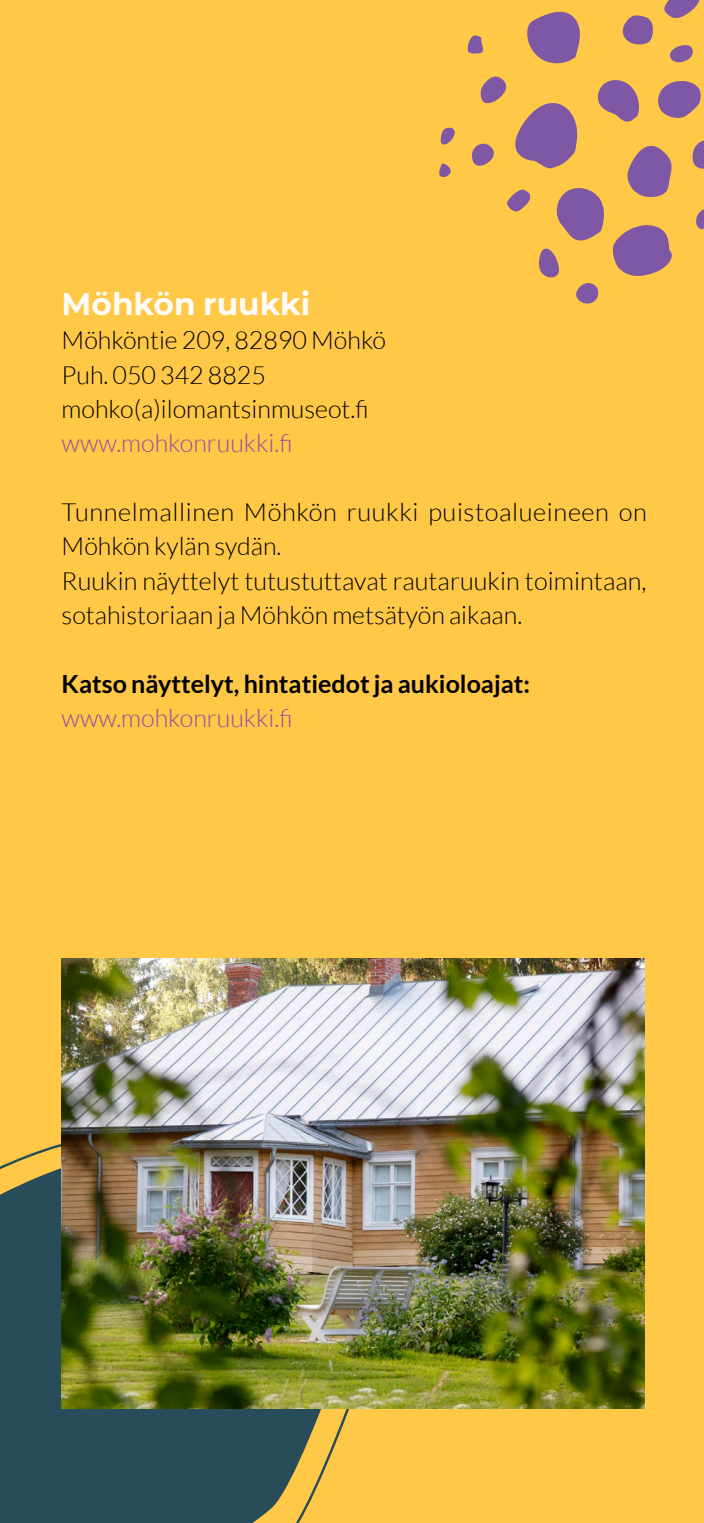
<style>
.page{position:relative;width:704px;height:1523px;background:#fff}
.page>*{position:absolute;margin:0;border:0;box-sizing:border-box;transform-origin:0 0}
.t1{font:100 31.25px "Montserrat";color:#fffbf9}
.t2{font:300 25px/34.4px "Lato";color:#000}
.t3{font:700 25px "Lato";color:#000}
.t4{font:300 25px "Lato";color:#934f9f}
</style>
<div class="page">
<div style="left:0;top:0;width:703px;height:1522px;background:#ffc846"></div>
<svg style="left:527px;top:11px;width:52px;height:53px"></svg>
<svg style="left:515px;top:103px;width:62px;height:66px"></svg>
<svg style="left:597px;top:80px;width:42px;height:42px"></svg>
<svg style="left:622px;top:15px;width:30px;height:30px"></svg>
<svg style="left:658px;top:81px;width:42px;height:37px"></svg>
<svg style="left:627px;top:146px;width:45px;height:52px"></svg>
<svg style="left:612px;top:225px;width:59px;height:51px"></svg>
<svg style="left:507px;top:189px;width:23px;height:23px"></svg>
<svg style="left:472px;top:143px;width:22px;height:23px"></svg>
<svg style="left:480px;top:76px;width:26px;height:28px"></svg>
<svg style="left:692px;top:141px;width:11px;height:28px"></svg>
<svg style="left:440px;top:128px;width:14px;height:17px"></svg>
<svg style="left:439px;top:163px;width:12px;height:15px"></svg>
<svg style="left:539px;top:188px;width:65px;height:116px"></svg>
<svg style="left:696px;top:209px;width:7px;height:20px"></svg>
<svg style="left:669px;top:45px;width:24px;height:18px"></svg>
<svg style="left:664px;top:0;width:35px;height:18px"></svg>
<svg style="left:467px;top:35px;width:16px;height:19px"></svg>
<svg style="left:0;top:1109px;width:375px;height:413px"></svg>
<img style="left:62px;top:958px;width:582px;height:450px">
<p class="t1" style="left:62px;top:283px;width:250px">Möhkön ruukki</p>
<p class="t2" style="left:62px;top:323px;width:326px">Möhköntie 209, 82890 Möhkö<br>Puh. 050 342 8825 mohko(a)ilomantsinmuseot.fi</p>
<p class="t4" style="left:62px;top:430px;width:232px">www.mohkonruukki.fi</p>
<p class="t2" style="left:62px;top:495px;width:586px">Tunnelmallinen Möhkön ruukki puistoalueineen on Möhkön kylän sydän.<br>Ruukin näyttelyt tutustuttavat rautaruukin toimintaan, sotahistoriaan ja Möhkön metsätyön aikaan.</p>
<p class="t3" style="left:62px;top:669px;width:469px">Katso näyttelyt, hintatiedot ja aukioloajat:</p>
<p class="t4" style="left:62px;top:705px;width:232px">www.mohkonruukki.fi</p>
</div>
